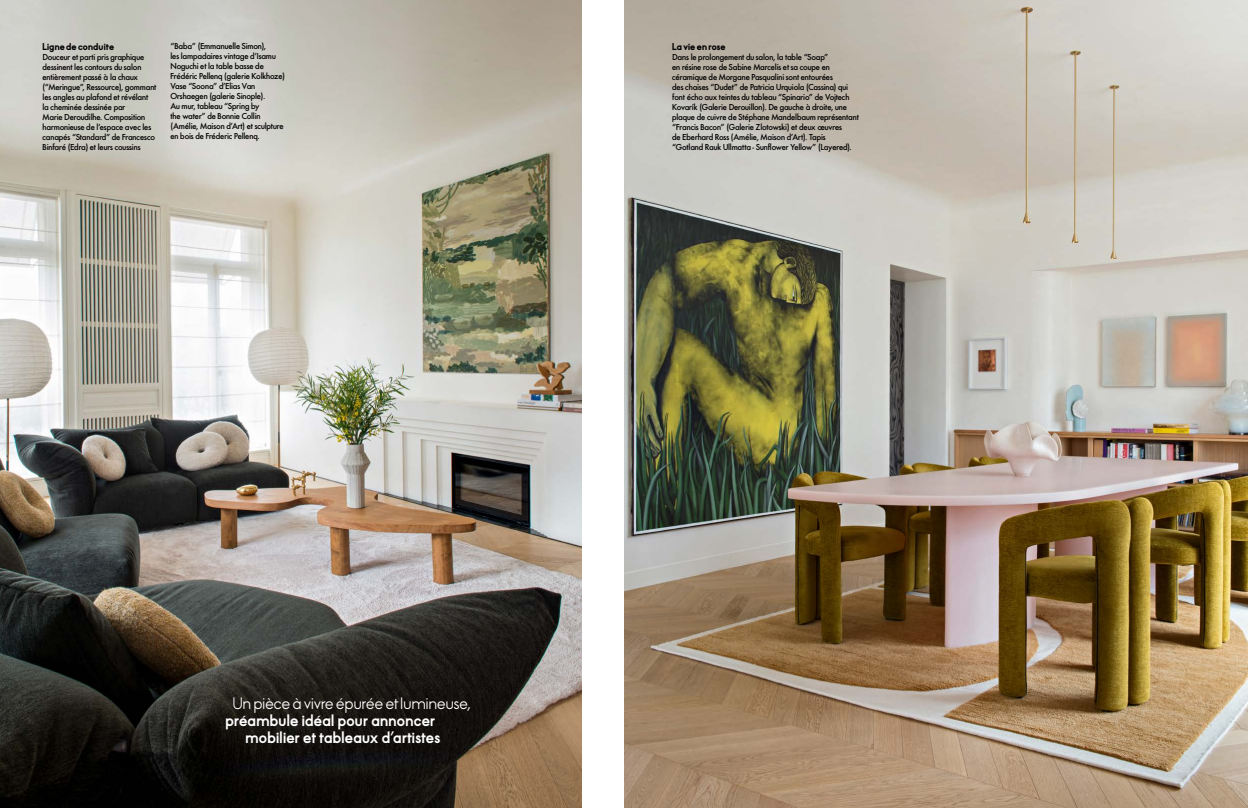
<style>
.page{position:relative;width:1248px;height:808px;background:#fff}
.page>*{position:absolute;margin:0;border:0;box-sizing:border-box;transform-origin:0 0}
.t1{font:700 15px/17px "Elle Nova C Std";letter-spacing:.015em;color:#fff}
.t2{font:500 15px "Elle Nova C Std";letter-spacing:.01em;color:#fff}
.t3{font:500 9px/10px "Elle Gabor Std";letter-spacing:-.005em;color:#000}
.t4{font:800 9px "Elle Nova C Std";letter-spacing:.015em;color:#000}
</style>
<div class="page">
<img style="left:624px;top:0;width:623px;height:808px">
<img style="left:0;top:0;width:581px;height:808px">
<p class="t4" style="left:43px;top:41px;width:73px">Ligne de conduite</p>
<p class="t3" style="left:43px;top:52px;width:115px">Douceur et parti pris graphique dessinent les contours du salon entièrement passé à la chaux (“Meringue”, Ressource), gommant les angles au plafond et révélant la cheminée dessinée par<br>Marie Deroudilhe. Composition harmonieuse de l’espace avec les canapés “Standard” de Francesco<br>Binfaré (Edra) et leurs coussins</p>
<p class="t3" style="left:170px;top:41px;width:116px">“Baba” (Emmanuelle Simon),<br>les lampadaires vintage d’Isamu<br>Noguchi et la table basse de<br>Frédéric Pellenq (galerie Kolkhoze)<br>Vase “Soona” d’Elias Van<br>Orshaegen (galerie Sinople).<br>Au mur, tableau “Spring by<br>the water” de Bonnie Collin (Amélie, Maison d’Art) et sculpture en bois de Fréderic Pellenq.</p>
<p class="t4" style="left:672px;top:42px;width:55px">La vie en rose</p>
<p class="t3" style="left:672px;top:52px;width:188px">Dans le prolongement du salon, la table “Soap”<br>en résine rose de Sabine Marcelis et sa coupe en céramique de Morgane Pasqualini sont entourées<br>des chaises “Dudet” de Patricia Urquiola (Cassina) qui font écho aux teintes du tableau “Spinario” de Vojtech Kovarík (Galerie Derouillon). De gauche à droite, une plaque de cuivre de Stéphane Mandelbaum représentant “Francis Bacon” (Galerie Zlotowski) et deux œuvres<br>de Eberhard Ross (Amélie, Maison d’Art). Tapis “Gotland Rauk Ullmatta - Sunflower Yellow” (Layered).</p>
<h1 class="t2" style="left:233px;top:695px;width:239px">Un pièce à vivre épurée et lumineuse,</h1>
<h1 class="t1" style="left:245px;top:712px;width:196px;text-indent:-20px">préambule idéal pour annoncer mobilier et tableaux d’artistes</h1>
</div>
